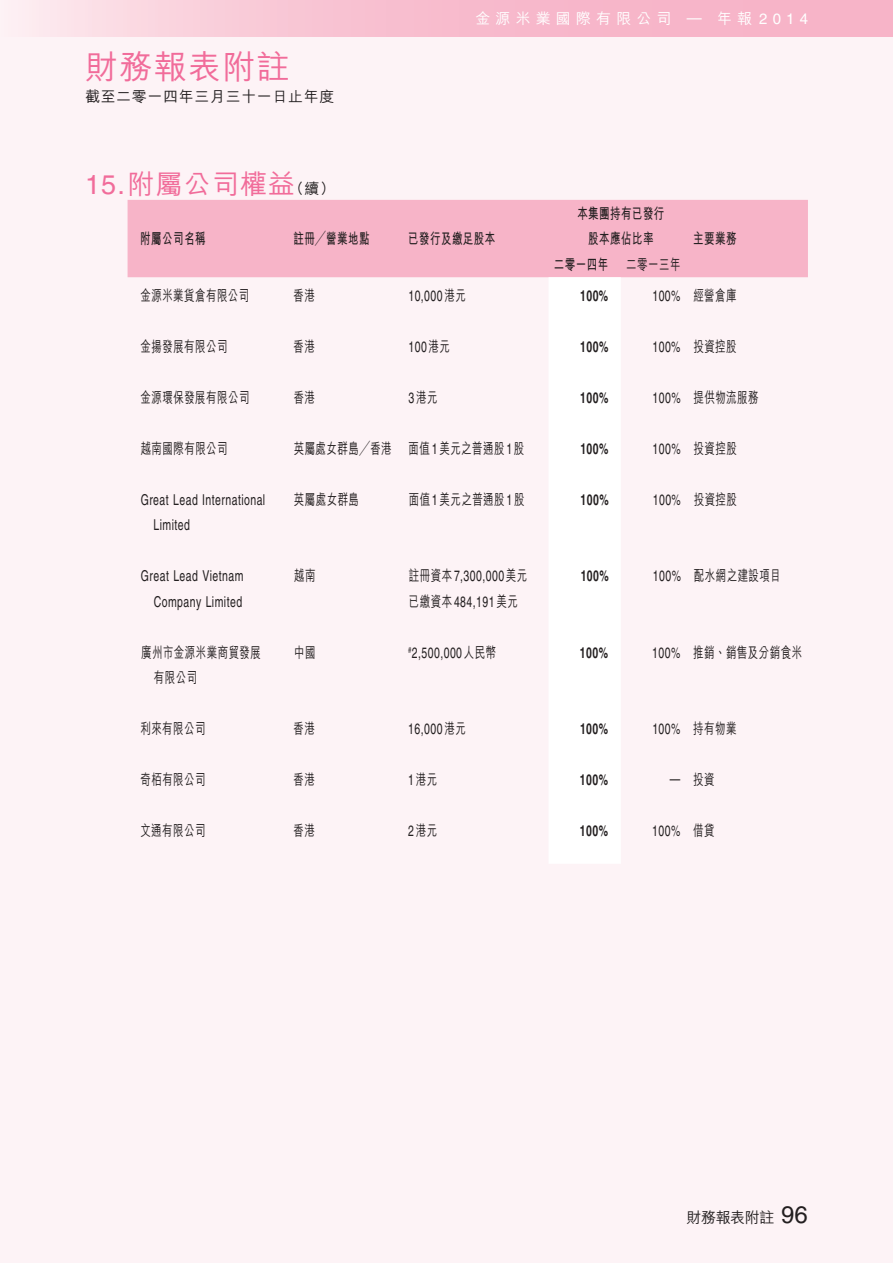
<style>
.page{position:relative;width:893px;height:1263px;background:#fff}
.page>*{position:absolute;margin:0;border:0;box-sizing:border-box;transform-origin:0 0}
.t1{font:500 33px "M Hei HK";letter-spacing:.04em;color:#f16c9a}
.t2{font:500 27px "M Hei HK";letter-spacing:.04em;color:#f16c9a}
.t3{font:24px "Helvetica";color:#231f20}
.t4{font:500 15px/25.5px "M Hei HK";letter-spacing:.04em;color:#231f20;scale:.7 1}
.t5{font:15px/25.5px "Helvetica";letter-spacing:.04em;color:#231f20;scale:.7 1}
.t6{font:700 15px "M Hei HK";letter-spacing:.04em;color:#231f20;scale:.7 1}
.t7{font:700 15px "Helvetica";letter-spacing:.04em;color:#231f20;scale:.7 1}
.t8{font:500 15px "M Hei HK";letter-spacing:.04em;color:#231f20}
.t9{font:500 15px "M Hei HK";letter-spacing:.34em;color:#fff}
.t10{font:15px "Helvetica";color:#fff}
.s1{font-family:"Helvetica";font-weight:400}
.s2{font-family:"M Hei HK";font-weight:500}
</style>
<div class="page">
<div style="left:0;top:30px;width:893px;height:1233px;background:#fdf3f6"></div>
<svg style="left:0;top:0;width:893px;height:36px;background:#f8c3d2"></svg>
<div style="left:128px;top:200px;width:680px;height:77px;background:#f7b4c8"></div>
<div style="left:549px;top:278px;width:71px;height:585px;background:#fff"></div>
<h1 class="t1" style="left:85px;top:43px;width:206px">財務報表附註</h1>
<p class="t8" style="left:85px;top:86px;width:251px">截至二零一四年三月三十一日止年度</p>
<h2 class="t2" style="left:85px;top:165px;width:212px"><span class="s1">15.</span>附屬公司權益</h2>
<p class="t8" style="left:289px;top:178px;width:48px">（續(</p>
<p class="t6" style="left:140px;top:228px;width:95px">附屬公司名稱</p>
<p class="t6" style="left:293px;top:228px;width:110px">註冊╱營業地點</p>
<p class="t4" style="left:140px;top:281px;width:157px">金源米業貨倉有限公司</p>
<p class="t4" style="left:294px;top:281px;width:32px">香港</p>
<p class="t4" style="left:141px;top:332px;width:126px">金揚發展有限公司</p>
<p class="t4" style="left:294px;top:332px;width:32px">香港</p>
<p class="t4" style="left:141px;top:383px;width:157px">金源環保發展有限公司</p>
<p class="t4" style="left:294px;top:383px;width:32px">香港</p>
<p class="t9" style="left:475px;top:8px;width:198px">金源米業國際有限公司</p>
<p class="t10" style="left:687px;top:9px;width:16px">—</p>
<p class="t9" style="left:717px;top:8px;width:37px">年報</p>
<p class="t10" style="left:759px;top:10px;width:50px">2 0 1 4</p>
<p class="t6" style="left:577px;top:202px;width:126px">本集團持有已發行</p>
<p class="t6" style="left:408px;top:228px;width:126px">已發行及繳足股本</p>
<p class="t6" style="left:588px;top:228px;width:95px">股本應佔比率</p>
<p class="t4" style="left:626px;top:251px;width:79px">二零一三年</p>
<p class="t6" style="left:554px;top:254px;width:79px">二零一四年</p>
<p class="t6" style="left:693px;top:228px;width:63px">主要業務</p>
<p class="t5" style="left:408px;top:283px;width:84px">10,000 <span class="s2">港元</span></p>
<p class="t7" style="left:580px;top:286px;width:42px">100%</p>
<p class="t5" style="left:652px;top:283px;width:42px">100%</p>
<p class="t4" style="left:693px;top:281px;width:63px">經營倉庫</p>
<p class="t5" style="left:408px;top:334px;width:61px">100 <span class="s2">港元</span></p>
<p class="t7" style="left:580px;top:337px;width:42px">100%</p>
<p class="t5" style="left:652px;top:334px;width:42px">100%</p>
<p class="t4" style="left:693px;top:332px;width:63px">投資控股</p>
<p class="t4" style="left:408px;top:383px;width:43px"><span class="s1">3</span>港元</p>
<p class="t7" style="left:580px;top:388px;width:42px">100%</p>
<p class="t5" style="left:652px;top:385px;width:42px">100%</p>
<p class="t4" style="left:693px;top:383px;width:95px">提供物流服務</p>
<p class="t4" style="left:294px;top:434px;width:142px">英屬處女群島╱香港</p>
<p class="t4" style="left:409px;top:434px;width:167px">面值 <span class="s1">1</span> 美元之普通股 股<span class="s1">1</span></p>
<p class="t4" style="left:694px;top:434px;width:63px">投資控股</p>
<p class="t4" style="left:141px;top:434px;width:126px">越南國際有限公司</p>
<p class="t5" style="left:154px;top:487px;width:161px;text-indent:-13px">Great Lead International<br>Limited</p>
<p class="t4" style="left:694px;top:485px;width:63px">投資控股</p>
<p class="t7" style="left:580px;top:439px;width:42px">100%</p>
<p class="t5" style="left:653px;top:436px;width:42px">100%</p>
<p class="t4" style="left:294px;top:485px;width:95px">英屬處女群島</p>
<p class="t4" style="left:409px;top:485px;width:167px">面值 <span class="s1">1</span> 美元之普通股 股<span class="s1">1</span></p>
<p class="t7" style="left:580px;top:490px;width:42px">100%</p>
<p class="t5" style="left:653px;top:487px;width:42px">100%</p>
<p class="t5" style="left:141px;top:563px;width:148px;text-align:right">Great Lead Vietnam<br>Company Limited</p>
<p class="t5" style="left:409px;top:563px;width:171px"><span class="s2">註冊資本</span> 7,300,000 <span class="s2">美元</span></p>
<p class="t4" style="left:294px;top:562px;width:32px">越南</p>
<p class="t5" style="left:409px;top:589px;width:157px"><span class="s2">已繳資本</span>484,191 <span class="s2">美元</span></p>
<p class="t7" style="left:581px;top:567px;width:42px">100%</p>
<p class="t5" style="left:653px;top:563px;width:42px">100%</p>
<p class="t4" style="left:694px;top:562px;width:126px">配水網之建設項目</p>
<p class="t4" style="left:154px;top:638px;width:155px;text-indent:-13px">廣州市金源米業商貿發展有限公司</p>
<p class="t4" style="left:693px;top:638px;width:157px">推銷、銷售及分銷食米</p>
<p class="t5" style="left:408px;top:640px;width:127px"><sup>#</sup>2,500,000 <span class="s2">人民幣</span></p>
<p class="t4" style="left:294px;top:638px;width:32px">中國</p>
<p class="t7" style="left:580px;top:643px;width:42px">100%</p>
<p class="t5" style="left:652px;top:640px;width:42px">100%</p>
<p class="t4" style="left:140px;top:715px;width:95px">利來有限公司</p>
<p class="t4" style="left:293px;top:715px;width:32px">香港</p>
<p class="t5" style="left:408px;top:716px;width:84px">16,000 <span class="s2">港元</span></p>
<p class="t7" style="left:580px;top:720px;width:42px">100%</p>
<p class="t5" style="left:652px;top:716px;width:42px">100%</p>
<p class="t4" style="left:693px;top:715px;width:63px">持有物業</p>
<p class="t4" style="left:140px;top:766px;width:94px">奇栢有限公司</p>
<p class="t4" style="left:293px;top:766px;width:32px">香港</p>
<p class="t4" style="left:408px;top:766px;width:43px"><span class="s1">1</span>港元</p>
<p class="t7" style="left:580px;top:771px;width:42px">100%</p>
<p class="t5" style="left:670px;top:766px;width:17px">—</p>
<p class="t4" style="left:693px;top:766px;width:32px">投資</p>
<p class="t4" style="left:140px;top:817px;width:95px">文通有限公司</p>
<p class="t4" style="left:293px;top:817px;width:32px">香港</p>
<p class="t4" style="left:408px;top:817px;width:43px"><span class="s1">2</span>港元</p>
<p class="t7" style="left:580px;top:822px;width:42px">100%</p>
<p class="t5" style="left:652px;top:818px;width:42px">100%</p>
<p class="t4" style="left:693px;top:817px;width:32px">借貸</p>
<p class="t8" style="left:686px;top:1206px;width:90px">財務報表附註</p>
<h3 class="t3" style="left:781px;top:1201px;width:28px">96</h3>
</div>
